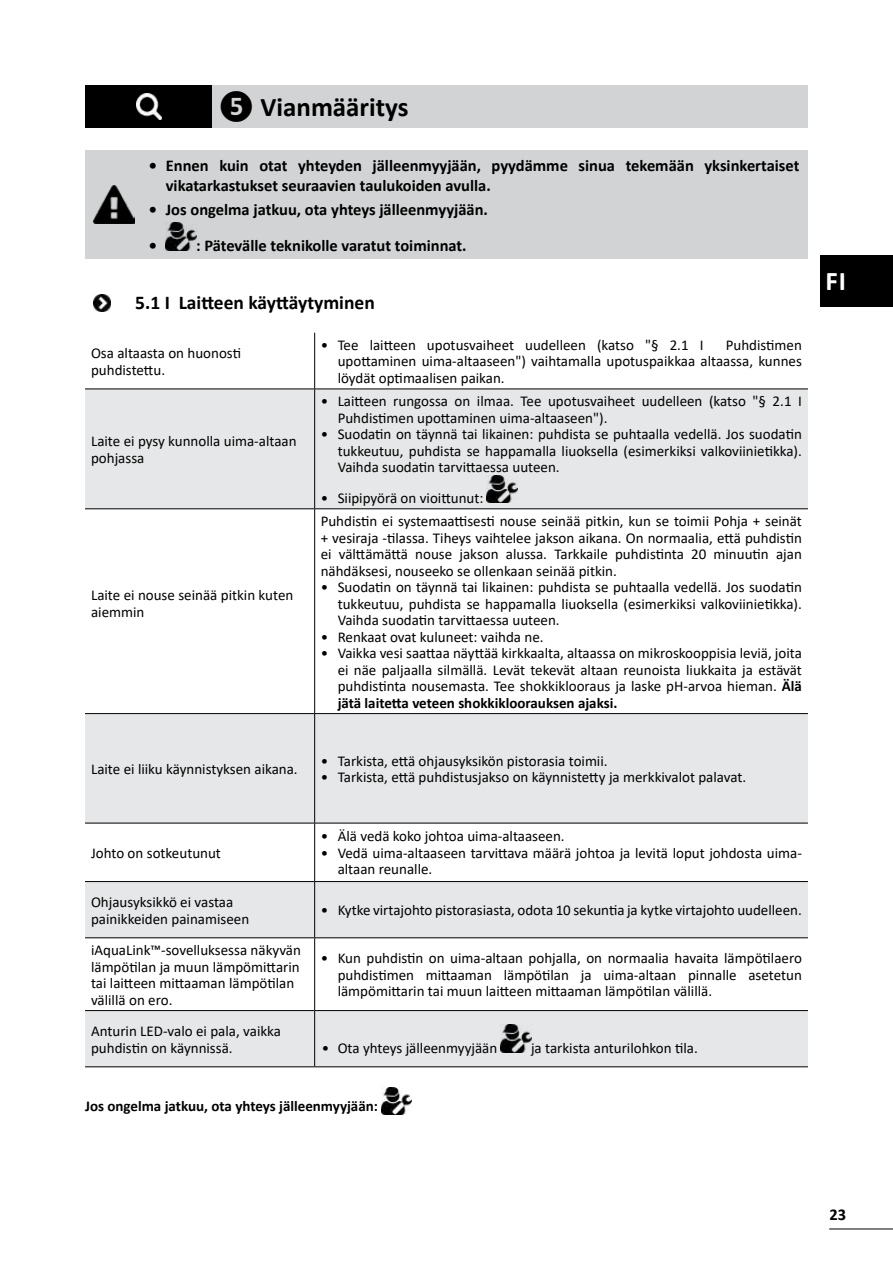
<style>
.page{position:relative;width:893px;height:1263px;background:#fff}
.page>*{position:absolute;margin:0;border:0;box-sizing:border-box;transform-origin:0 0}
.t1{font:700 27px "Calibri";color:#000}
.t2{font:700 27px "Calibri";color:#fff}
.t3{font:700 19.5px "Calibri";color:#000}
.t4{font:700 16.5px/19.8px "Calibri";color:#000}
.t5{font:15px/16.5px "Calibri";color:#000}
.t6{font:700 15px "Calibri";color:#000}
.s1{font-weight:700}
</style>
<div class="page">
<hr style="left:829px;top:1228px;width:64px;height:1px;background:#000">
<div style="left:85px;top:85px;width:128px;height:43px;background:#000"></div>
<div style="left:213px;top:85px;width:595px;height:43px;background:#d1d3d4"></div>
<img style="left:136px;top:94px;width:26px;height:25px">
<div style="left:85px;top:151px;width:55px;height:108px;background:#d1d3d4"></div>
<div style="left:140px;top:151px;width:668px;height:108px;background:#d1d3d4"></div>
<img style="left:94px;top:186px;width:41px;height:38px">
<img style="left:166px;top:223px;width:30px;height:27px">
<img style="left:94px;top:295px;width:17px;height:17px">
<svg style="left:85px;top:390px;width:723px;height:676px;fill:#e6e7e8"></svg>
<hr style="left:314px;top:333px;width:1px;height:56px;background:#000">
<hr style="left:85px;top:389px;width:230px;height:1px;background:#000">
<hr style="left:315px;top:389px;width:493px;height:1px;background:#000">
<hr style="left:314px;top:389px;width:1px;height:119px;background:#000">
<hr style="left:85px;top:508px;width:230px;height:1px;background:#000">
<hr style="left:315px;top:508px;width:493px;height:1px;background:#000">
<hr style="left:314px;top:509px;width:1px;height:204px;background:#000">
<hr style="left:85px;top:713px;width:230px;height:1px;background:#000">
<hr style="left:315px;top:713px;width:493px;height:1px;background:#000">
<hr style="left:314px;top:714px;width:1px;height:109px;background:#000">
<hr style="left:85px;top:823px;width:230px;height:1px;background:#000">
<hr style="left:315px;top:823px;width:493px;height:1px;background:#000">
<hr style="left:314px;top:823px;width:1px;height:58px;background:#000">
<hr style="left:85px;top:881px;width:230px;height:1px;background:#000">
<hr style="left:315px;top:881px;width:493px;height:1px;background:#000">
<hr style="left:314px;top:882px;width:1px;height:55px;background:#000">
<hr style="left:85px;top:937px;width:230px;height:1px;background:#000">
<hr style="left:315px;top:937px;width:493px;height:1px;background:#000">
<hr style="left:314px;top:938px;width:1px;height:72px;background:#000">
<hr style="left:85px;top:1010px;width:230px;height:1px;background:#000">
<hr style="left:315px;top:1010px;width:493px;height:1px;background:#000">
<hr style="left:314px;top:1011px;width:1px;height:55px;background:#000">
<hr style="left:85px;top:1066px;width:230px;height:1px;background:#000">
<hr style="left:315px;top:1066px;width:493px;height:1px;background:#000">
<img style="left:487px;top:475px;width:30px;height:28px">
<img style="left:501px;top:1025px;width:30px;height:27px">
<img style="left:381px;top:1087px;width:31px;height:28px">
<div style="left:821px;top:256px;width:72px;height:51px;background:#000"></div>
<h1 class="t1" style="left:219px;top:88px;width:191px">❺ Vianmääritys</h1>
<p class="t4" style="left:166px;top:156px;width:635px;text-indent:-17px">• Ennen kuin otat yhteyden jälleenmyyjään, pyydämme sinua tekemään yksinkertaiset vikatarkastukset seuraavien taulukoiden avulla.</p>
<p class="t4" style="left:149px;top:200px;width:341px">• Jos ongelma jatkuu, ota yhteys jälleenmyyjään.</p>
<p class="t4" style="left:149px;top:235px;width:319px">• : Pätevälle teknikolle varatut toiminnat.</p>
<h2 class="t3" style="left:135px;top:289px;width:241px">5.1 I Laitteen käyttäytyminen</h2>
<p class="t5" style="left:91px;top:345px;width:152px">Osa altaasta on huonosti puhdistettu.</p>
<p class="t5" style="left:321px;top:336px;width:384px">• Tee laitteen upotusvaiheet uudelleen (katso "§ 2.1 I</p>
<p class="t5" style="left:338px;top:336px;width:466px;text-align:justify;text-indent:388px">Puhdistimen upottaminen uima-altaaseen") vaihtamalla upotuspaikkaa altaassa, kunnes löydät optimaalisen paikan.</p>
<p class="t5" style="left:91px;top:433px;width:207px">Laite ei pysy kunnolla uima-altaan pohjassa</p>
<p class="t5" style="left:91px;top:587px;width:204px">Laite ei nouse seinää pitkin kuten aiemmin</p>
<p class="t5" style="left:91px;top:760px;width:208px">Laite ei liiku käynnistyksen aikana.</p>
<p class="t5" style="left:91px;top:844px;width:131px">Johto on sotkeutunut</p>
<p class="t5" style="left:338px;top:393px;width:466px;text-indent:-17px">• Laitteen rungossa on ilmaa. Tee upotusvaiheet uudelleen (katso "§ 2.1 I<br>Puhdistimen upottaminen uima-altaaseen").</p>
<p class="t5" style="left:338px;top:426px;width:466px;text-align:justify;text-indent:-17px">• Suodatin on täynnä tai likainen: puhdista se puhtaalla vedellä. Jos suodatin tukkeutuu, puhdista se happamalla liuoksella (esimerkiksi valkoviinietikka).<br>Vaihda suodatin tarvittaessa uuteen.</p>
<p class="t5" style="left:321px;top:489px;width:164px">• Siipipyörä on vioittunut:</p>
<p class="t5" style="left:321px;top:512px;width:483px;text-align:justify">Puhdistin ei systemaattisesti nouse seinää pitkin, kun se toimii Pohja + seinät + vesiraja -tilassa. Tiheys vaihtelee jakson aikana. On normaalia, että puhdistin ei välttämättä nouse jakson alussa. Tarkkaile puhdistinta 20 minuutin ajan nähdäksesi, nouseeko se ollenkaan seinää pitkin.</p>
<p class="t5" style="left:338px;top:578px;width:466px;text-align:justify;text-indent:-17px">• Suodatin on täynnä tai likainen: puhdista se puhtaalla vedellä. Jos suodatin tukkeutuu, puhdista se happamalla liuoksella (esimerkiksi valkoviinietikka).<br>Vaihda suodatin tarvittaessa uuteen.</p>
<p class="t5" style="left:321px;top:628px;width:224px">• Renkaat ovat kuluneet: vaihda ne.</p>
<p class="t5" style="left:338px;top:644px;width:466px;text-align:justify;text-indent:-17px">• Vaikka vesi saattaa näyttää kirkkaalta, altaassa on mikroskooppisia leviä, joita ei näe paljaalla silmällä. Levät tekevät altaan reunoista liukkaita ja estävät puhdistinta nousemasta. Tee shokkiklooraus ja laske pH-arvoa hieman. <span class="s1">Älä jätä laitetta veteen shokkikloorauksen ajaksi.</span></p>
<p class="t5" style="left:321px;top:752px;width:288px">• Tarkista, että ohjausyksikön pistorasia toimii.</p>
<p class="t5" style="left:321px;top:769px;width:427px">• Tarkista, että puhdistusjakso on käynnistetty ja merkkivalot palavat.</p>
<p class="t5" style="left:321px;top:828px;width:246px">• Älä vedä koko johtoa uima-altaaseen.</p>
<p class="t5" style="left:338px;top:844px;width:466px;text-indent:-17px">• Vedä uima-altaaseen tarvittava määrä johtoa ja levitä loput johdosta uima&shy;altaan reunalle.</p>
<p class="t5" style="left:91px;top:893px;width:160px">Ohjausyksikkö ei vastaa painikkeiden painamiseen</p>
<p class="t5" style="left:321px;top:902px;width:483px">• Kytke virtajohto pistorasiasta, odota 10 sekuntia ja kytke virtajohto uudelleen.</p>
<p class="t5" style="left:91px;top:941px;width:211px">iAquaLink™-sovelluksessa näkyvän lämpötilan ja muun lämpömittarin tai laitteen mittaaman lämpötilan välillä on ero.</p>
<p class="t5" style="left:338px;top:950px;width:466px;text-align:justify;text-indent:-17px">• Kun puhdistin on uima-altaan pohjalla, on normaalia havaita lämpötilaero puhdistimen mittaaman lämpötilan ja uima-altaan pinnalle asetetun lämpömittarin tai muun laitteen mittaaman lämpötilan välillä.</p>
<p class="t5" style="left:91px;top:1022px;width:191px">Anturin LED-valo ei pala, vaikka puhdistin on käynnissä.</p>
<p class="t5" style="left:322px;top:1039px;width:177px">• Ota yhteys jälleenmyyjään</p>
<p class="t5" style="left:531px;top:1039px;width:168px">ja tarkista anturilohkon tila.</p>
<p class="t6" style="left:85px;top:1095px;width:294px">Jos ongelma jatkuu, ota yhteys jälleenmyyjään:</p>
<h1 class="t2" style="left:825px;top:262px;width:22px">FI</h1>
<p class="t4" style="left:829px;top:1205px;width:18px">23</p>
</div>
